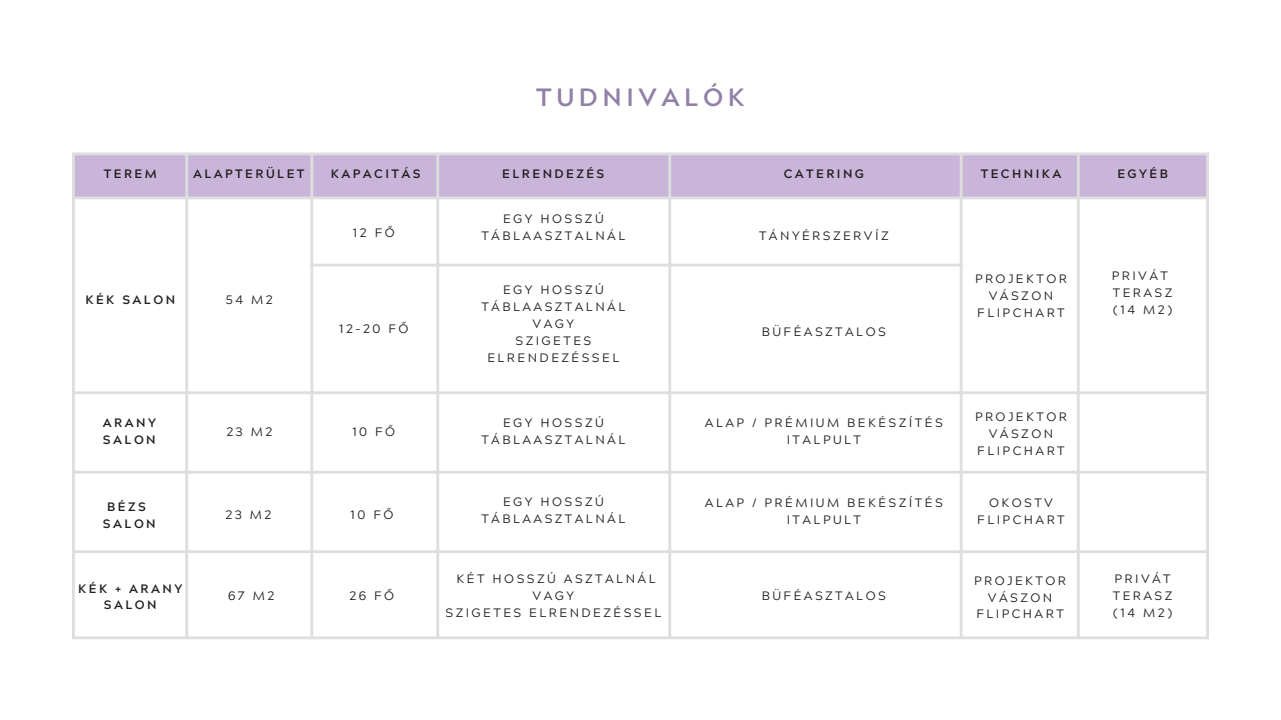
<style>
.page{position:relative;width:1281px;height:720px;background:#fff}
.page>*{position:absolute;margin:0;border:0;box-sizing:border-box;transform-origin:0 0}
.t1{font:700 25px "Acherus Grotesque";letter-spacing:.185em;color:#9280a8}
.t2{font:12.25px/16.9px "Acherus Grotesque";letter-spacing:.2em;color:#231f20;text-align:center}
.t3{font:700 12.25px/16.9px "Acherus Grotesque";letter-spacing:.2em;color:#231f20;text-align:center}
</style>
<div class="page">
<div style="left:75px;top:155px;width:1131px;height:42px;background:#c9b5d9"></div>
<hr style="left:72px;top:155px;width:3px;height:481px;background:#dfdede">
<hr style="left:185px;top:155px;width:3px;height:481px;background:#dfdede">
<hr style="left:310px;top:155px;width:3px;height:481px;background:#dfdede">
<hr style="left:436px;top:155px;width:3px;height:481px;background:#dfdede">
<hr style="left:668px;top:155px;width:3px;height:481px;background:#dfdede">
<hr style="left:959px;top:155px;width:3px;height:481px;background:#dfdede">
<hr style="left:1077px;top:155px;width:2px;height:481px;background:#dfdede">
<hr style="left:1206px;top:155px;width:3px;height:481px;background:#dfdede">
<hr style="left:72px;top:152px;width:1137px;height:3px;background:#dfdede">
<hr style="left:72px;top:197px;width:1137px;height:2px;background:#dfdede">
<hr style="left:310px;top:264px;width:652px;height:2px;background:#dfdede">
<hr style="left:72px;top:391px;width:1137px;height:3px;background:#dfdede">
<hr style="left:72px;top:471px;width:1137px;height:3px;background:#dfdede">
<hr style="left:72px;top:550px;width:1137px;height:3px;background:#dfdede">
<hr style="left:72px;top:636px;width:1137px;height:3px;background:#dfdede">
<h1 class="t1" style="left:536px;top:87px;width:210px">TUDNIVALÓK</h1>
<h2 class="t3" style="left:104px;top:167px;width:54px">TEREM</h2>
<h2 class="t3" style="left:193px;top:167px;width:113px">ALAPTERÜLET</h2>
<h2 class="t3" style="left:331px;top:167px;width:91px">KAPACITÁS</h2>
<h2 class="t3" style="left:502px;top:167px;width:104px">ELRENDEZÉS</h2>
<h2 class="t3" style="left:783px;top:167px;width:82px">CATERING</h2>
<h2 class="t3" style="left:980px;top:167px;width:82px">TECHNIKA</h2>
<h2 class="t3" style="left:1117px;top:167px;width:52px">EGYÉB</h2>
<p class="t3" style="left:85px;top:293px;width:91px">KÉK SALON</p>
<p class="t2" style="left:226px;top:293px;width:48px">54 M2</p>
<p class="t2" style="left:353px;top:226px;width:43px">12 FŐ</p>
<p class="t2" style="left:339px;top:322px;width:71px">12-20 FŐ</p>
<h2 class="t2" style="left:481px;top:212px;width:145px">EGY HOSSZÚ<br>TÁBLAASZTALNÁL</h2>
<p class="t2" style="left:481px;top:283px;width:145px">EGY HOSSZÚ<br>TÁBLAASZTALNÁL</p>
<p class="t2" style="left:532px;top:317px;width:43px">VAGY</p>
<h2 class="t2" style="left:487px;top:334px;width:133px">SZIGETES<br>ELRENDEZÉSSEL</h2>
<p class="t2" style="left:759px;top:229px;width:131px">TÁNYÉRSZERVÍZ</p>
<p class="t2" style="left:762px;top:325px;width:126px">BÜFÉASZTALOS</p>
<p class="t3" style="left:103px;top:416px;width:55px;text-align:left">ARANY<br>SALON</p>
<p class="t2" style="left:226px;top:425px;width:47px">23 M2</p>
<p class="t2" style="left:352px;top:425px;width:44px">10 FŐ</p>
<p class="t2" style="left:481px;top:416px;width:145px">EGY HOSSZÚ<br>TÁBLAASZTALNÁL</p>
<p class="t2" style="left:705px;top:416px;width:239px">ALAP / PRÉMIUM BEKÉSZÍTÉS</p>
<h2 class="t2" style="left:786px;top:433px;width:76px">ITALPULT</h2>
<p class="t3" style="left:103px;top:500px;width:54px">BÉZS<br>SALON</p>
<p class="t2" style="left:225px;top:508px;width:47px">23 M2</p>
<p class="t2" style="left:350px;top:508px;width:44px">10 FŐ</p>
<p class="t3" style="left:78px;top:582px;width:106px">KÉK + ARANY<br>SALON</p>
<p class="t2" style="left:228px;top:589px;width:48px">67 M2</p>
<p class="t2" style="left:349px;top:589px;width:46px">26 FŐ</p>
<p class="t2" style="left:481px;top:495px;width:145px">EGY HOSSZÚ<br>TÁBLAASZTALNÁL</p>
<p class="t2" style="left:705px;top:496px;width:239px">ALAP / PRÉMIUM BEKÉSZÍTÉS</p>
<h2 class="t2" style="left:786px;top:513px;width:76px">ITALPULT</h2>
<p class="t2" style="left:456px;top:572px;width:201px">KÉT HOSSZÚ ASZTALNÁL</p>
<p class="t2" style="left:532px;top:589px;width:43px">VAGY</p>
<p class="t2" style="left:445px;top:606px;width:217px">SZIGETES ELRENDEZÉSSEL</p>
<p class="t2" style="left:762px;top:589px;width:126px">BÜFÉASZTALOS</p>
<p class="t2" style="left:975px;top:272px;width:93px">PROJEKTOR<br>VÁSZON<br>FLIPCHART</p>
<p class="t2" style="left:1111px;top:269px;width:62px;text-align:left">PRIVÁT<br>TERASZ</p>
<p class="t2" style="left:1113px;top:302px;width:60px">(14 M2)</p>
<p class="t2" style="left:975px;top:410px;width:93px">PROJEKTOR<br>VÁSZON<br>FLIPCHART</p>
<p class="t2" style="left:977px;top:496px;width:89px">OKOSTV<br>FLIPCHART</p>
<p class="t2" style="left:974px;top:574px;width:93px">PROJEKTOR<br>VÁSZON<br>FLIPCHART</p>
<p class="t2" style="left:1114px;top:572px;width:58px">PRIVÁT</p>
<p class="t2" style="left:1112px;top:589px;width:61px">TERASZ</p>
<p class="t2" style="left:1113px;top:606px;width:60px">(14 M2)</p>
</div>
